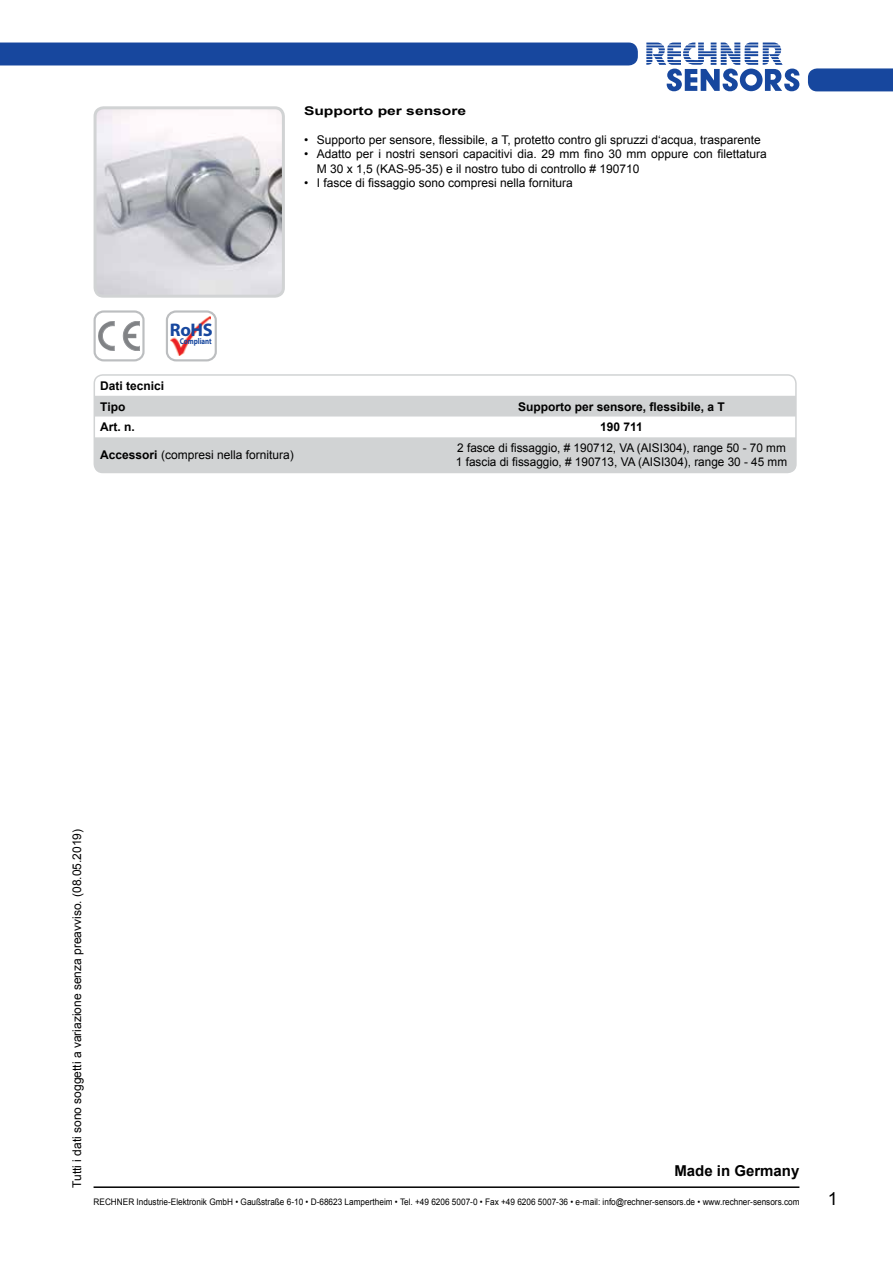
<style>
.page{position:relative;width:893px;height:1263px;background:#fff}
.page>*{position:absolute;margin:0;border:0;box-sizing:border-box;transform-origin:0 0}
.t1{font:700 18.3px "Myriad Pro";color:#17479e}
.t2{font:18px "Arial";color:#000}
.t3{font:700 15px "Arial";color:#000}
.t4{font:12px/14.4px "Arial";color:#000}
.t5{font:700 12px/20.7px "Arial";color:#000}
.t6{font:700 12px "Arial";color:#000;scale:1.3 1}
.t7{font:9px "Arial";color:#000;scale:.91 1}
.t8{font:700 8.4px "Myriad Pro";color:#17479e;scale:.82 1}
.s1{font-weight:700}
</style>
<div class="page">
<svg style="left:646px;top:43px;width:153px;height:48px"></svg>
<div style="left:808px;top:68px;width:85px;height:23px;background:#17479e"></div>
<hr style="left:94px;top:1186px;width:705px;height:2px;background:#000">
<div style="left:0;top:43px;width:638px;height:22px;background:#17479e"></div>
<div style="left:94px;top:310px;width:51px;height:51px;border:2px solid #bcbec0;border-radius:9px"></div>
<svg style="left:98px;top:321px;width:42px;height:30px"></svg>
<div style="left:166px;top:310px;width:51px;height:51px;border:2px solid #bcbec0;border-radius:9px"></div>
<img style="left:171px;top:316px;width:39px;height:40px">
<img style="left:98px;top:110px;width:183px;height:184px">
<div style="left:94px;top:106px;width:191px;height:192px;border:3px solid #d1d3d4;border-radius:9px"></div>
<svg style="left:94px;top:396px;width:700px;height:76px;fill:#d1d3d4"></svg>
<div style="left:94px;top:374px;width:703px;height:99px;border:2px solid #d1d3d4;border-radius:9px"></div>
<h1 class="t1" style="left:170px;top:318px;width:44px">RoHS</h1>
<p class="t8" style="left:180px;top:335px;width:41px">Compliant</p>
<p class="t5" style="left:100px;top:376px;width:66px">Dati tecnici<br>Tipo</p>
<p class="t6" style="left:304px;top:103px;width:126px">Supporto per sensore</p>
<p class="t4" style="left:304px;top:133px;width:458px">• Supporto per sensore, flessibile, a T, protetto contro gli spruzzi d‘acqua, trasparente</p>
<p class="t4" style="left:317px;top:147px;width:451px;text-indent:-13px">• Adatto per i nostri sensori capacitivi dia. 29 mm fino 30 mm oppure con filettatura<br>M 30 x 1,5 (KAS-95-35) e il nostro tubo di controllo # 190710</p>
<p class="t4" style="left:304px;top:176px;width:270px">• I fasce di fissaggio sono compresi nella fornitura</p>
<p class="t5" style="left:518px;top:396px;width:208px">Supporto per sensore, flessibile, a T</p>
<p class="t5" style="left:100px;top:417px;width:36px">Art. n.</p>
<p class="t5" style="left:600px;top:417px;width:44px">190 711</p>
<p class="t4" style="left:100px;top:448px;width:195px"><span class="s1">Accessori</span> (compresi nella fornitura)</p>
<p class="t4" style="left:456px;top:441px;width:333px">2 fasce di fissaggio, # 190712, VA (AISI304), range 50 - 70 mm<br>1 fascia di fissaggio, # 190713, VA (AISI304), range 30 - 45 mm</p>
<p class="t4" style="left:70px;top:1188px;width:361px;rotate:-90deg">Tutti i dati sono soggetti a variazione senza preavviso. (08.05.2019)</p>
<p class="t3" style="left:674px;top:1161px;width:127px">Made in Germany</p>
<p class="t7" style="left:94px;top:1196px;width:777px">RECHNER Industrie-Elektronik GmbH • Gaußstraße 6-10 • D-68623 Lampertheim • Tel. +49 6206 5007-0 • Fax +49 6206 5007-36 • e-mail: info@rechner-sensors.de • www.rechner-sensors.com</p>
<h2 class="t2" style="left:828px;top:1187px;width:12px">1</h2>
</div>
